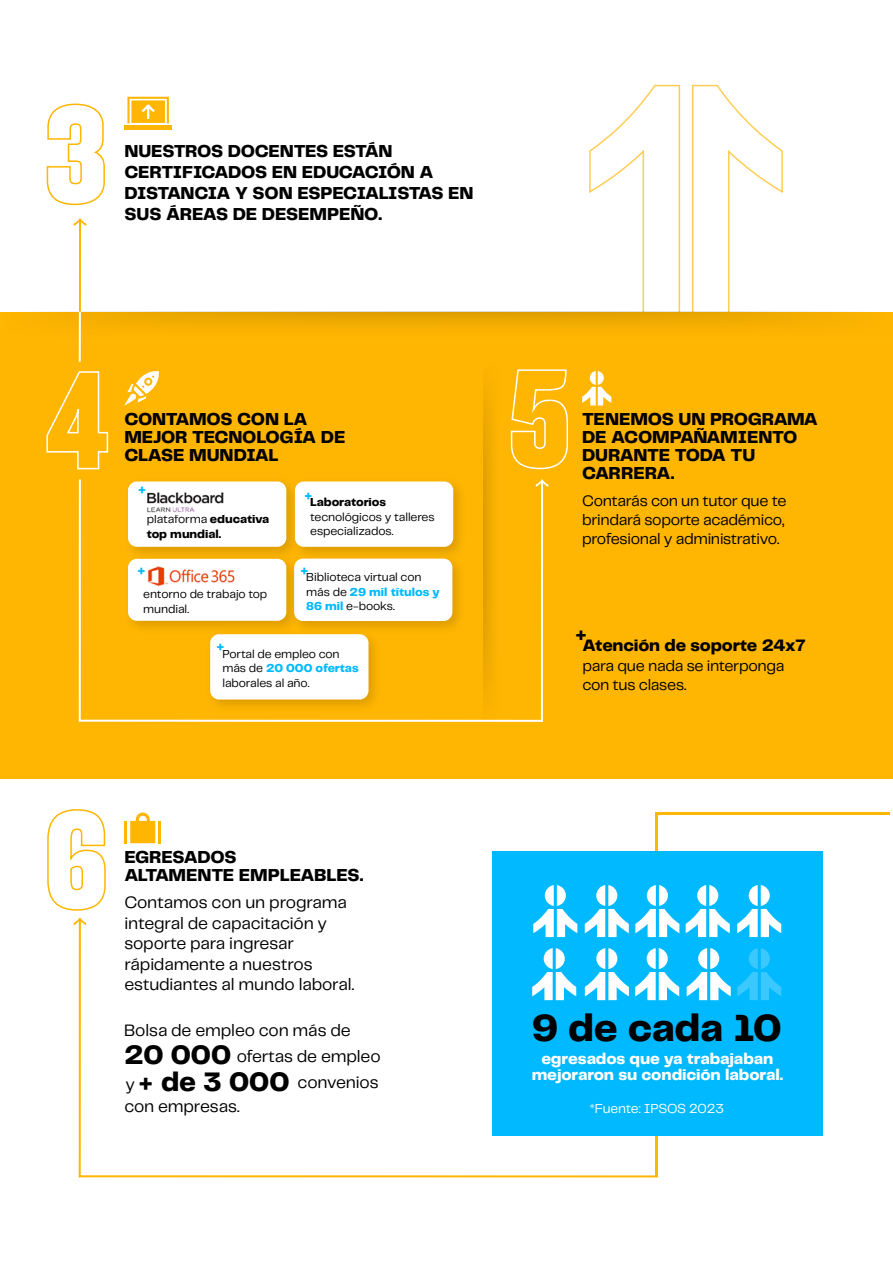
<style>
.page{position:relative;width:893px;height:1263px;background:#fff}
.page>*{position:absolute;margin:0;border:0;box-sizing:border-box;transform-origin:0 0}
.t1{font:800 39.45px "Telegraf";letter-spacing:-.015em;color:#000}
.t2{font:800 27.75px "Telegraf";color:#000}
.t3{font:800 22.05px "Telegraf";color:#000}
.t4{font:800 18px/18px "Telegraf";letter-spacing:-.02em;color:#000}
.t5{font:17.25px/20.7px "Telegraf";letter-spacing:-.01em;color:#000}
.t6{font:800 17.25px "Telegraf";letter-spacing:-.01em;color:#000}
.t7{font:800 16.05px/16.6px "Telegraf";letter-spacing:-.01em;color:#fff;text-align:center}
.t8{font:15.75px/18.9px "Telegraf";letter-spacing:-.02em;color:#000}
.t9{font:800 15.45px "Telegraf";color:#00b9ff}
.t10{font:13.5px "Telegraf";letter-spacing:-.015em;color:#fff}
.t11{font:12px/14.4px "Telegraf";letter-spacing:-.01em;color:#000}
.t12{font:800 12px/14.4px "Telegraf";letter-spacing:-.005em;color:#000}
.s1{font-weight:400}
.s2{font-weight:800;color:#00b9ff}
.s3{font-weight:800;font-size:27.75px}
</style>
<div class="page">
<svg style="left:74px;top:218px;width:12px;height:94px"></svg>
<svg style="left:46px;top:103px;width:59px;height:103px"></svg>
<div style="left:124px;top:125px;width:48px;height:5px;background:#ffb602"></div>
<svg style="left:127px;top:97px;width:42px;height:26px"></svg>
<svg style="left:589px;top:85px;width:92px;height:227px"></svg>
<svg style="left:691px;top:85px;width:92px;height:227px"></svg>
<div style="left:0;top:312px;width:893px;height:466px;background:#ffb602"></div>
<svg style="left:76px;top:312px;width:747px;height:37px"></svg>
<svg style="left:536px;top:479px;width:12px;height:241px"></svg>
<hr style="left:79px;top:720px;width:464px;height:2px;background:#fff">
<hr style="left:79px;top:479px;width:2px;height:241px;background:#fff">
<hr style="left:79px;top:312px;width:2px;height:50px;background:#fff">
<div style="left:483px;top:364px;width:24px;height:359px;background:linear-gradient(to right,#eca802,#ffb903)"></div>
<svg style="left:46px;top:371px;width:63px;height:99px"></svg>
<img style="left:303px;top:564px;width:156px;height:64px">
<div style="left:294px;top:559px;width:158px;height:62px;background:#fff;border-radius:9px"></div>
<img style="left:303px;top:483px;width:157px;height:81px">
<div style="left:295px;top:481px;width:158px;height:66px;background:#fff;border-radius:9px"></div>
<img style="left:128px;top:481px;width:175px;height:69px">
<div style="left:128px;top:481px;width:158px;height:66px;background:#fff;border-radius:9px"></div>
<img style="left:148px;top:492px;width:76px;height:21px">
<img style="left:128px;top:550px;width:175px;height:78px">
<div style="left:128px;top:559px;width:158px;height:62px;background:#fff;border-radius:9px"></div>
<img style="left:148px;top:566px;width:87px;height:21px">
<img style="left:202px;top:625px;width:184px;height:82px">
<div style="left:210px;top:634px;width:158px;height:65px;background:#fff;border-radius:9px"></div>
<svg style="left:124px;top:371px;width:35px;height:35px"></svg>
<svg style="left:510px;top:369px;width:58px;height:101px"></svg>
<svg style="left:582px;top:371px;width:29px;height:34px"></svg>
<hr style="left:656px;top:813px;width:2px;height:363px;background:#ffb602">
<hr style="left:656px;top:813px;width:234px;height:2px;background:#ffb602">
<svg style="left:74px;top:918px;width:12px;height:259px"></svg>
<hr style="left:79px;top:1175px;width:579px;height:2px;background:#ffb602">
<svg style="left:47px;top:809px;width:59px;height:102px"></svg>
<hr style="left:124px;top:821px;width:3px;height:22px;background:#ffb602">
<hr style="left:158px;top:821px;width:3px;height:22px;background:#ffb602">
<svg style="left:130px;top:812px;width:25px;height:31px"></svg>
<div style="left:492px;top:851px;width:331px;height:284px;background:#00b9ff"></div>
<svg style="left:533px;top:885px;width:44px;height:52px"></svg>
<svg style="left:585px;top:885px;width:44px;height:52px"></svg>
<svg style="left:635px;top:885px;width:44px;height:52px"></svg>
<svg style="left:686px;top:885px;width:44px;height:52px"></svg>
<svg style="left:737px;top:885px;width:44px;height:52px"></svg>
<svg style="left:532px;top:948px;width:44px;height:52px"></svg>
<svg style="left:585px;top:948px;width:44px;height:52px"></svg>
<svg style="left:635px;top:948px;width:44px;height:52px"></svg>
<svg style="left:687px;top:948px;width:44px;height:52px"></svg>
<svg style="left:737px;top:948px;width:44px;height:52px"></svg>
<p class="t4" style="left:124px;top:141px;width:351px;line-height:21px">NUESTROS DOCENTES ESTÁN<br>CERTIFICADOS EN EDUCACIÓN A<br>DISTANCIA Y SON ESPECIALISTAS EN<br>SUS ÁREAS DE DESEMPEÑO.</p>
<p class="t4" style="left:124px;top:410px;width:223px">CONTAMOS CON LA<br>MEJOR TECNOLOGÍA DE<br>CLASE MUNDIAL</p>
<p class="t9" style="left:138px;top:478px;width:11px">+</p>
<p class="t12" style="left:147px;top:512px;width:124px"><span class="s1">plataforma</span> educativa top mundial.</p>
<p class="t9" style="left:137px;top:559px;width:11px">+</p>
<p class="t11" style="left:143px;top:586px;width:126px">entorno de trabajo top mundial.</p>
<p class="t9" style="left:304px;top:484px;width:11px">+</p>
<p class="t12" style="left:310px;top:495px;width:77px">Laboratorios</p>
<p class="t11" style="left:310px;top:509px;width:126px">tecnológicos y talleres especializados.</p>
<p class="t9" style="left:300px;top:559px;width:11px">+</p>
<p class="t11" style="left:306px;top:570px;width:135px">Biblioteca virtual con más de <span class="s2">29 mil títulos y<br>86 mil</span> e-books.</p>
<p class="t9" style="left:216px;top:635px;width:11px">+</p>
<p class="t11" style="left:222px;top:646px;width:138px">Portal de empleo con más de <span class="s2">20 000 ofertas </span>laborales al año.</p>
<p class="t4" style="left:124px;top:848px;width:241px">EGRESADOS<br>ALTAMENTE EMPLEABLES.</p>
<p class="t5" style="left:124px;top:891px;width:231px">Contamos con un programa integral de capacitación y soporte para ingresar rápidamente a nuestros estudiantes al mundo laboral.</p>
<p class="t5" style="left:124px;top:1019px;width:228px">Bolsa de empleo con más de</p>
<p class="t5" style="left:124px;top:1045px;width:258px"><span class="s3">20 000</span> ofertas de empleo</p>
<h2 class="t2" style="left:137px;top:1062px;width:154px">+ de 3 000</h2>
<p class="t5" style="left:124px;top:1095px;width:117px">con empresas.</p>
<p class="t5" style="left:125px;top:1073px;width:11px">y</p>
<p class="t5" style="left:298px;top:1071px;width:83px">convenios</p>
<p class="t4" style="left:582px;top:410px;width:237px">TENEMOS UN PROGRAMA<br>DE ACOMPAÑAMIENTO<br>DURANTE TODA TU<br>CARRERA.</p>
<p class="t8" style="left:582px;top:491px;width:206px">Contarás con un tutor que te brindará soporte académico, profesional y administrativo.</p>
<p class="t3" style="left:574px;top:618px;width:15px">+</p>
<p class="t6" style="left:582px;top:634px;width:225px">Atención de soporte 24x7</p>
<p class="t8" style="left:582px;top:656px;width:204px">para que nada se interponga con tus clases.</p>
<h1 class="t1" style="left:532px;top:1001px;width:252px">9 de cada 10</h1>
<p class="t7" style="left:532px;top:1050px;width:253px">egresados que ya trabajaban mejoraron su condición laboral.</p>
<p class="t10" style="left:590px;top:1099px;width:136px">*Fuente: IPSOS 2023</p>
</div>
